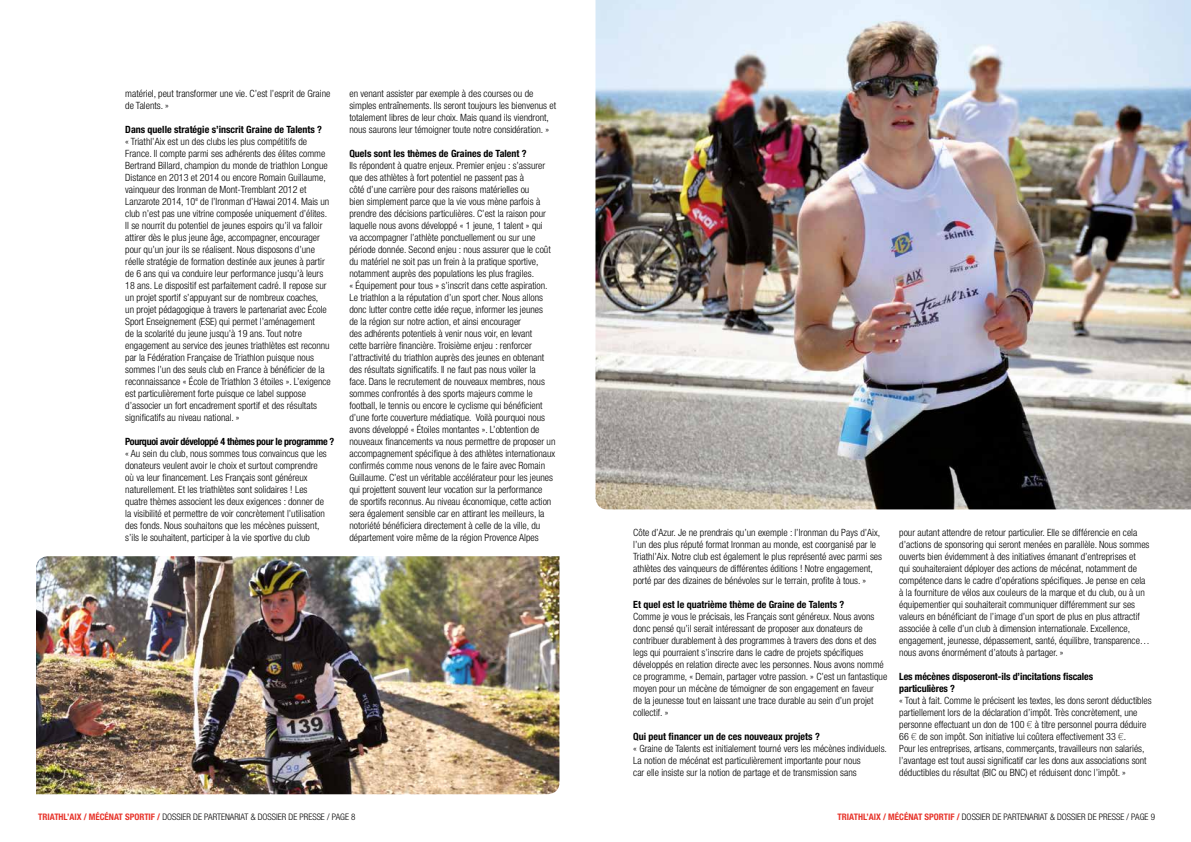
<style>
.page{position:relative;width:1191px;height:842px;background:#fff}
.page>*{position:absolute;margin:0;border:0;box-sizing:border-box;transform-origin:0 0}
.t1{font:300 condensed 10px/12px "Helvetica Neue";color:#000}
.t2{font:700 condensed 10px/12px "Helvetica Neue";color:#000}
.t3{font:700 condensed 10px "Helvetica Neue";letter-spacing:-.03em;color:#000}
.t4{font:300 condensed 9px "Helvetica Neue";color:#000}
.s1{font-weight:100;font-stretch:normal}
.s2{font-weight:700;color:#e7332a}
</style>
<div class="page">
<img style="left:36px;top:556px;width:523px;height:238px">
<img style="left:595px;top:0;width:596px;height:509px">
<p class="t1" style="left:125px;top:87px;width:207px">matériel, peut transformer une vie. C’est l’esprit de Graine de Talents. »</p>
<p class="t2" style="left:125px;top:123px;width:198px">Dans quelle stratégie s’inscrit Graine de Talents ?</p>
<p class="t1" style="left:125px;top:135px;width:207px">« Triathl’Aix est un des clubs les plus compétitifs de France. Il compte parmi ses adhérents des élites comme Bertrand Billard, champion du monde de triathlon Longue Distance en 2013 et 2014 ou encore Romain Guillaume, vainqueur des Ironman de Mont-Tremblant 2012 et Lanzarote 2014, 10<sup>e</sup> de l’Ironman d’Hawai 2014. Mais un club n’est pas une vitrine composée uniquement d’élites.<br>Il se nourrit du potentiel de jeunes espoirs qu’il va falloir attirer dès le plus jeune âge, accompagner, encourager pour qu’un jour ils se réalisent. Nous disposons d’une réelle stratégie de formation destinée aux jeunes à partir de 6 ans qui va conduire leur performance jusqu’à leurs 18 ans. Le dispositif est parfaitement cadré. Il repose sur un projet sportif s’appuyant sur de nombreux coaches,<br>un projet pédagogique à travers le partenariat avec École Sport Enseignement (ESE) qui permet l’aménagement<br>de la scolarité du jeune jusqu’à 19 ans. Tout notre engagement au service des jeunes triathlètes est reconnu par la Fédération Française de Triathlon puisque nous sommes l’un des seuls club en France à bénéficier de la reconnaissance « École de Triathlon 3 étoiles ». L’exigence est particulièrement forte puisque ce label suppose d’associer un fort encadrement sportif et des résultats significatifs au niveau national. »</p>
<p class="t3" style="left:125px;top:435px;width:211px">Pourquoi avoir développé 4 thèmes pour le programme ?</p>
<p class="t1" style="left:125px;top:447px;width:203px">« Au sein du club, nous sommes tous convaincus que les donateurs veulent avoir le choix et surtout comprendre où va leur financement. Les Français sont généreux naturellement. Et les triathlètes sont solidaires ! Les quatre thèmes associent les deux exigences : donner de la visibilité et permettre de voir concrètement l’utilisation des fonds. Nous souhaitons que les mécènes puissent, s’ils le souhaitent, participer à la vie sportive du club</p>
<p class="t1" style="left:349px;top:87px;width:208px">en venant assister par exemple à des courses ou de simples entraînements. Ils seront toujours les bienvenus et totalement libres de leur choix. Mais quand ils viendront, nous saurons leur témoigner toute notre considération. »</p>
<p class="t2" style="left:349px;top:147px;width:179px">Quels sont les thèmes de Graines de Talent ?</p>
<p class="t1" style="left:349px;top:159px;width:208px">Ils répondent à quatre enjeux. Premier enjeu : s’assurer que des athlètes à fort potentiel ne passent pas à<br>côté d’une carrière pour des raisons matérielles ou<br>bien simplement parce que la vie vous mène parfois à prendre des décisions particulières. C’est la raison pour laquelle nous avons développé « 1 jeune, 1 talent » qui<br>va accompagner l’athlète ponctuellement ou sur une période donnée. Second enjeu : nous assurer que le coût du matériel ne soit pas un frein à la pratique sportive, notamment auprès des populations les plus fragiles.<br>« Équipement pour tous » s’inscrit dans cette aspiration.<br>Le triathlon a la réputation d’un sport cher. Nous allons donc lutter contre cette idée reçue, informer les jeunes<br>de la région sur notre action, et ainsi encourager<br>des adhérents potentiels à venir nous voir, en levant<br>cette barrière financière. Troisième enjeu : renforcer l’attractivité du triathlon auprès des jeunes en obtenant des résultats significatifs. Il ne faut pas nous voiler la face. Dans le recrutement de nouveaux membres, nous sommes confrontés à des sports majeurs comme le football, le tennis ou encore le cyclisme qui bénéficient d’une forte couverture médiatique. Voilà pourquoi nous avons développé « Étoiles montantes ». L’obtention de nouveaux financements va nous permettre de proposer un accompagnement spécifique à des athlètes internationaux confirmés comme nous venons de le faire avec Romain Guillaume. C’est un véritable accélérateur pour les jeunes qui projettent souvent leur vocation sur la performance<br>de sportifs reconnus. Au niveau économique, cette action sera également sensible car en attirant les meilleurs, la notoriété bénéficiera directement à celle de la ville, du département voire même de la région Provence Alpes</p>
<p class="t1" style="left:633px;top:526px;width:250px">Côte d’Azur. Je ne prendrais qu’un exemple : l’Ironman du Pays d’Aix, l’un des plus réputé format Ironman au monde, est coorganisé par le Triathl’Aix. Notre club est également le plus représenté avec parmi ses athlètes des vainqueurs de différentes éditions ! Notre engagement, porté par des dizaines de bénévoles sur le terrain, profite à tous. »</p>
<p class="t2" style="left:633px;top:598px;width:213px">Et quel est le quatrième thème de Graine de Talents ?</p>
<p class="t1" style="left:633px;top:610px;width:255px">Comme je vous le précisais, les Français sont généreux. Nous avons donc pensé qu’il serait intéressant de proposer aux donateurs de contribuer durablement à des programmes à travers des dons et des legs qui pourraient s’inscrire dans le cadre de projets spécifiques développés en relation directe avec les personnes. Nous avons nommé ce programme, « Demain, partager votre passion. » C’est un fantastique moyen pour un mécène de témoigner de son engagement en faveur<br>de la jeunesse tout en laissant une trace durable au sein d’un projet collectif. »</p>
<p class="t2" style="left:633px;top:730px;width:188px">Qui peut financer un de ces nouveaux projets ?</p>
<p class="t1" style="left:633px;top:742px;width:255px">« Graine de Talents est initialement tourné vers les mécènes individuels.<br>La notion de mécénat est particulièrement importante pour nous<br>car elle insiste sur la notion de partage et de transmission sans</p>
<p class="t1" style="left:899px;top:526px;width:252px">pour autant attendre de retour particulier. Elle se différencie en cela d’actions de sponsoring qui seront menées en parallèle. Nous sommes ouverts bien évidemment à des initiatives émanant d’entreprises et<br>qui souhaiteraient déployer des actions de mécénat, notamment de compétence dans le cadre d’opérations spécifiques. Je pense en cela à la fourniture de vélos aux couleurs de la marque et du club, ou à un équipementier qui souhaiterait communiquer différemment sur ses valeurs en bénéficiant de l’image d’un sport de plus en plus attractif associée à celle d’un club à dimension internationale. Excellence, engagement, jeunesse, dépassement, santé, équilibre, transparence… nous avons énormément d’atouts à partager. »</p>
<p class="t2" style="left:899px;top:670px;width:195px">Les mécènes disposeront-ils d’incitations fiscales particulières ?</p>
<p class="t1" style="left:899px;top:694px;width:254px">« Tout à fait. Comme le précisent les textes, les dons seront déductibles partiellement lors de la déclaration d’impôt. Très concrètement, une personne effectuant un don de 100 <span class="s1">€</span> à titre personnel pourra déduire 66 <span class="s1">€</span> de son impôt. Son initiative lui coûtera effectivement 33 <span class="s1">€</span>.<br>Pour les entreprises, artisans, commerçants, travailleurs non salariés, l’avantage est tout aussi significatif car les dons aux associations sont déductibles du résultat (BIC ou BNC) et réduisent donc l’impôt. »</p>
<p class="t4" style="left:38px;top:812px;width:319px"><span class="s2">TRIATHL’AIX / MÉCÉNAT SPORTIF /</span> DOSSIER DE PARTENARIAT &amp; DOSSIER DE PRESSE / PAGE 8</p>
<p class="t4" style="left:837px;top:812px;width:319px"><span class="s2">TRIATHL’AIX / MÉCÉNAT SPORTIF /</span> DOSSIER DE PARTENARIAT &amp; DOSSIER DE PRESSE / PAGE 9</p>
</div>
